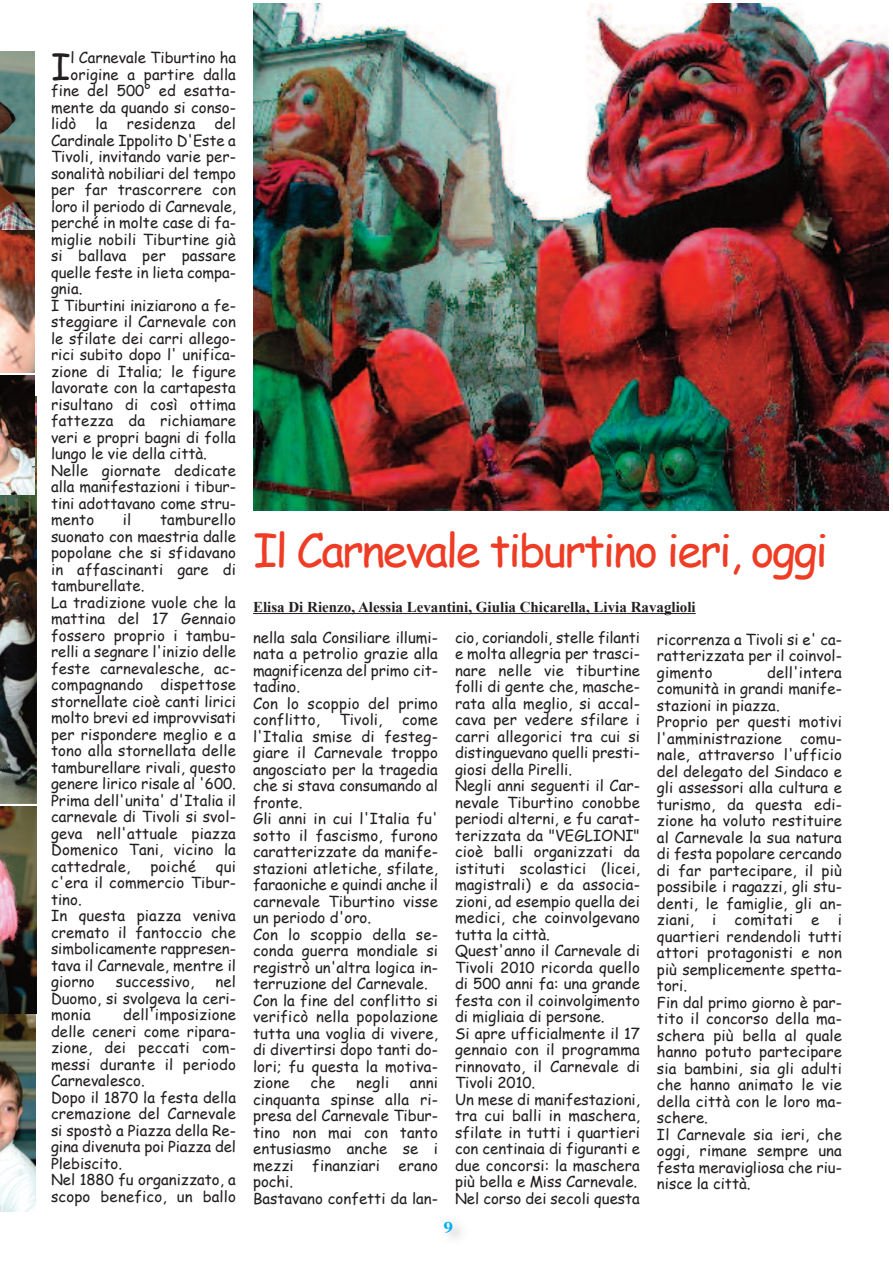
<style>
.page{position:relative;width:893px;height:1263px;background:#fff}
.page>*{position:absolute;margin:0;border:0;box-sizing:border-box;transform-origin:0 0}
.t1{font:45px "Comic Sans MS";letter-spacing:-.05em;color:#ef3c25}
.t2{font:35.7px "Comic Sans MS";color:#231f20}
.t3{font:15px/16.5px "Comic Sans MS";letter-spacing:.01em;color:#231f20}
.t4{font:700 15px "Times New Roman";color:#231f20}
.t5{font:700 15px "Georgia";color:#00aeef}
</style>
<div class="page">
<img style="left:0;top:397px;width:36px;height:407px">
<img style="left:0;top:52px;width:34px;height:178px">
<img style="left:0;top:230px;width:34px;height:142px">
<hr style="left:253px;top:613px;width:443px;height:1px;background:#231f20">
<img style="left:0;top:376px;width:34px;height:118px">
<img style="left:0;top:1013px;width:35px;height:198px">
<img style="left:253px;top:4px;width:636px;height:506px">
<img style="left:0;top:807px;width:37px;height:206px">
<h2 class="t2" style="left:51px;top:40px;width:21px">I</h2>
<p class="t3" style="left:70px;top:49px;width:167px">l Carnevale Tiburtino ha</p>
<p class="t3" style="left:70px;top:65px;width:167px">origine a partire dalla</p>
<p class="t3" style="left:51px;top:82px;width:186px">fine del 500° ed esatta-</p>
<p class="t3" style="left:51px;top:98px;width:186px">mente da quando si conso-</p>
<p class="t3" style="left:51px;top:115px;width:27px">lidò</p>
<p class="t3" style="left:96px;top:115px;width:13px">la</p>
<p class="t3" style="left:127px;top:115px;width:70px">residenza</p>
<p class="t3" style="left:51px;top:115px;width:186px;text-indent:164px">del<br>Cardinale Ippolito D'Este a<br>Tivoli, invitando varie per&shy;sonalità nobiliari del tempo per far trascorrere con loro il periodo di Carnevale, perché in molte case di fa&shy;miglie nobili Tiburtine già si ballava per passare quelle feste in lieta compa&shy;gnia.<br>I Tiburtini iniziarono a fe&shy;steggiare il Carnevale con le sfilate dei carri allego&shy;rici subito dopo l' unifica&shy;zione di Italia; le figure lavorate con la cartapesta risultano di così ottima fattezza da richiamare veri e propri bagni di folla lungo le vie della città.<br>Nelle giornate dedicate alla manifestazioni i tibur&shy;tini adottavano come stru&shy;mento</p>
<p class="t3" style="left:51px;top:511px;width:186px;text-indent:109px">tamburello suonato con maestria dalle popolane che si sfidavano in affascinanti gare di tamburellate.<br>La tradizione vuole che la mattina del 17 Gennaio fossero proprio i tambu&shy;relli a segnare l'inizio delle feste carnevalesche, ac&shy;compagnando dispettose stornellate cioè canti lirici molto brevi ed improvvisati per rispondere meglio e a tono alla stornellata delle tamburellare rivali, questo genere lirico risale al '600.<br>Prima dell'unita' d'Italia il carnevale di Tivoli si svol&shy;geva nell'attuale piazza<br>Domenico Tani, vicino la cattedrale,</p>
<p class="t3" style="left:123px;top:511px;width:10px">il</p>
<p class="t3" style="left:150px;top:857px;width:47px">poiché</p>
<p class="t3" style="left:51px;top:857px;width:186px;text-indent:165px">qui c'era il commercio Tibur&shy;tino.<br>In questa piazza veniva cremato il fantoccio che simbolicamente rappresen&shy;tava il Carnevale, mentre il giorno</p>
<p class="t3" style="left:51px;top:973px;width:186px;text-align:justify;text-indent:164px">nel Duomo, si svolgeva la ceri&shy;monia</p>
<p class="t3" style="left:116px;top:973px;width:80px">successivo,</p>
<p class="t3" style="left:51px;top:1006px;width:186px;text-indent:72px">dell'imposizione delle ceneri come ripara&shy;zione, dei peccati com&shy;messi durante il periodo<br>Carnevalesco.<br>Dopo il 1870 la festa della cremazione del Carnevale si spostò a Piazza della Re&shy;gina divenuta poi Piazza del<br>Plebiscito.<br>Nel 1880 fu organizzato, a scopo benefico, un ballo</p>
<h1 class="t1" style="left:253px;top:517px;width:577px">Il Carnevale tiburtino ieri, oggi</h1>
<p class="t4" style="left:253px;top:598px;width:444px">Elisa Di Rienzo, Alessia Levantini, Giulia Chicarella, Livia Ravaglioli</p>
<p class="t3" style="left:657px;top:630px;width:186px;text-align:justify">ricorrenza a Tivoli si e' ca&shy;ratterizzata per il coinvol&shy;gimento</p>
<p class="t3" style="left:455px;top:628px;width:186px">cio, coriandoli, stelle filanti e molta allegria per trasci&shy;nare nelle vie tiburtine folli di gente che, masche&shy;rata alla meglio, si accal&shy;cava per vedere sfilare i carri allegorici tra cui si distinguevano quelli presti&shy;giosi della Pirelli.<br>Negli anni seguenti il Car&shy;nevale Tiburtino conobbe periodi alterni, e fu carat&shy;terizzata da "VEGLIONI" cioè balli organizzati da istituti scolastici (licei, magistrali) e da associa&shy;zioni, ad esempio quella dei medici, che coinvolgevano tutta la città.<br>Quest'anno il Carnevale di<br>Tivoli 2010 ricorda quello di 500 anni fa: una grande festa con il coinvolgimento di migliaia di persone.<br>Si apre ufficialmente il 17 gennaio con il programma rinnovato, il Carnevale di<br>Tivoli 2010.<br>Un mese di manifestazioni, tra cui balli in maschera, sfilate in tutti i quartieri con centinaia di figuranti e due concorsi: la maschera più bella e Miss Carnevale.<br>Nel corso dei secoli questa</p>
<p class="t3" style="left:253px;top:628px;width:186px">nella sala Consiliare illumi&shy;nata a petrolio grazie alla magnificenza del primo cit&shy;tadino.<br>Con lo scoppio del primo conflitto,</p>
<p class="t3" style="left:657px;top:663px;width:186px;text-indent:110px">dell'intera comunità in grandi manife&shy;stazioni in piazza.<br>Proprio per questi motivi l'amministrazione comu&shy;nale, attraverso l'ufficio del delegato del Sindaco e gli assessori alla cultura e turismo, da questa edi&shy;zione ha voluto restituire al Carnevale la sua natura di festa popolare cercando di far partecipare, il più possibile i ragazzi, gli stu&shy;denti, le famiglie, gli an&shy;ziani, i comitati e i quartieri rendendoli tutti attori protagonisti e non più semplicemente spetta&shy;tori.<br>Fin dal primo giorno è par&shy;tito il concorso della ma&shy;schera più bella al quale hanno potuto partecipare sia bambini, sia gli adulti che hanno animato le vie della città con le loro ma&shy;schere.<br>Il Carnevale sia ieri, che oggi, rimane sempre una festa meravigliosa che riu&shy;nisce la città.</p>
<p class="t3" style="left:339px;top:711px;width:44px">Tivoli,</p>
<p class="t3" style="left:253px;top:711px;width:186px;text-indent:149px">come l'Italia smise di festeg&shy;giare il Carnevale troppo angosciato per la tragedia che si stava consumando al fronte.<br>Gli anni in cui l'Italia fu' sotto il fascismo, furono caratterizzate da manife&shy;stazioni atletiche, sfilate, faraoniche e quindi anche il carnevale Tiburtino visse un periodo d'oro.<br>Con lo scoppio della se&shy;conda guerra mondiale si registrò un'altra logica in&shy;terruzione del Carnevale.<br>Con la fine del conflitto si verificò nella popolazione tutta una voglia di vivere, di divertirsi dopo tanti do&shy;lori; fu questa la motiva&shy;zione</p>
<p class="t3" style="left:311px;top:1074px;width:26px">che</p>
<p class="t3" style="left:356px;top:1074px;width:34px">negli</p>
<p class="t3" style="left:253px;top:1074px;width:186px;text-indent:157px">anni cinquanta spinse alla ri&shy;presa del Carnevale Tibur&shy;tino non mai con tanto entusiasmo anche se i mezzi finanziari erano pochi.<br>Bastavano confetti da lan-</p>
<p class="t5" style="left:444px;top:1216px;width:11px">9</p>
</div>
